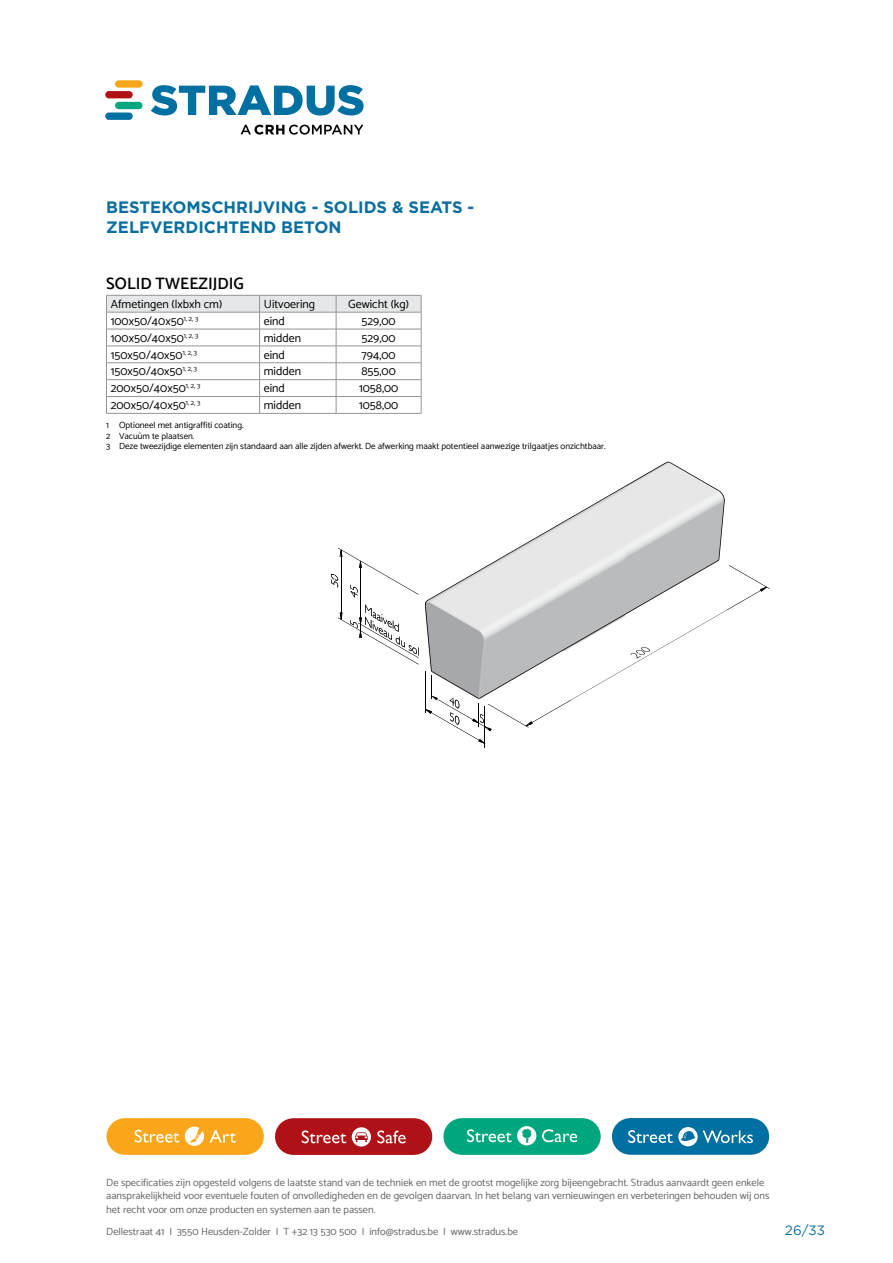
<style>
.page{position:relative;width:893px;height:1263px;background:#fff}
.page>*{position:absolute;margin:0;border:0;box-sizing:border-box;transform-origin:0 0}
.t1{font:700 16.5px/19.8px "Gotham";color:#096ea0}
.t2{font:600 16.5px "Catamaran";color:#000}
.t3{font:13.5px "Gotham";color:#096ea0}
.t4{font:12px "Catamaran";color:#000}
.t5{font:10.5px/13.5px "Catamaran";color:#636466}
.t6{font:9px/10.8px "Catamaran";color:#000}
</style>
<div class="page">
<hr style="left:106px;top:413px;width:154px;height:1px;background:#939598">
<hr style="left:260px;top:413px;width:76px;height:1px;background:#939598">
<hr style="left:336px;top:413px;width:85px;height:1px;background:#939598">
<svg style="left:106px;top:295px;width:316px;height:118px"></svg>
<hr style="left:485px;top:706px;width:1px;height:41px;background:#000">
<svg style="left:425px;top:462px;width:345px;height:282px"></svg>
<hr style="left:360px;top:561px;width:1px;height:63px;background:#000">
<hr style="left:341px;top:550px;width:1px;height:69px;background:#000">
<svg style="left:331px;top:548px;width:88px;height:50px"></svg>
<svg style="left:338px;top:604px;width:81px;height:60px"></svg>
<div style="left:630px;top:1118px;width:121px;height:37px;background:#006fa1"></div>
<svg style="left:628px;top:1127px;width:125px;height:19px"></svg>
<div style="left:462px;top:1118px;width:120px;height:37px;background:#00a77e"></div>
<svg style="left:542px;top:1129px;width:35px;height:13px"></svg>
<svg style="left:467px;top:1126px;width:69px;height:19px"></svg>
<div style="left:293px;top:1118px;width:121px;height:37px;background:#b01116"></div>
<svg style="left:352px;top:1127px;width:19px;height:19px"></svg>
<svg style="left:377px;top:1130px;width:29px;height:13px"></svg>
<svg style="left:302px;top:1130px;width:44px;height:13px"></svg>
<div style="left:125px;top:1118px;width:120px;height:37px;background:#faa61a"></div>
<svg style="left:185px;top:1126px;width:19px;height:20px"></svg>
<svg style="left:135px;top:1130px;width:44px;height:12px"></svg>
<svg style="left:210px;top:1130px;width:26px;height:13px"></svg>
<svg style="left:151px;top:85px;width:213px;height:31px"></svg>
<div style="left:115px;top:80px;width:27px;height:8px;background:#faa61a;border-radius:4px"></div>
<div style="left:105px;top:91px;width:28px;height:7px;background:#b01116;border-radius:4px"></div>
<div style="left:105px;top:113px;width:28px;height:7px;background:#006fa1;border-radius:4px"></div>
<div style="left:115px;top:102px;width:27px;height:7px;background:#00a77e;border-radius:4px"></div>
<svg style="left:241px;top:125px;width:123px;height:10px"></svg>
<h1 class="t1" style="left:106px;top:197px;width:369px">BESTEKOMSCHRIJVING - SOLIDS &amp; SEATS -<br>ZELFVERDICHTEND BETON</h1>
<h1 class="t2" style="left:106px;top:274px;width:139px">SOLID TWEEZIJDIG</h1>
<p class="t4" style="left:111px;top:295px;width:113px">Afmetingen (lxbxh cm)</p>
<p class="t4" style="left:264px;top:295px;width:53px">Uitvoering</p>
<p class="t4" style="left:348px;top:295px;width:62px">Gewicht (kg)</p>
<p class="t4" style="left:111px;top:312px;width:89px">100x50/40x50<sup>1,</sup> <sup>2,</sup> <sup>3</sup></p>
<p class="t4" style="left:264px;top:312px;width:23px">eind</p>
<p class="t4" style="left:362px;top:312px;width:36px">529,00</p>
<p class="t4" style="left:111px;top:328px;width:89px">100x50/40x50<sup>1,</sup> <sup>2,</sup> <sup>3</sup></p>
<p class="t4" style="left:264px;top:328px;width:39px">midden</p>
<p class="t4" style="left:362px;top:328px;width:36px">529,00</p>
<p class="t4" style="left:111px;top:345px;width:88px">150x50/40x50<sup>1,</sup> <sup>2,</sup> <sup>3</sup></p>
<p class="t4" style="left:264px;top:345px;width:23px">eind</p>
<p class="t4" style="left:362px;top:345px;width:35px">794,00</p>
<p class="t4" style="left:111px;top:362px;width:88px">150x50/40x50<sup>1,</sup> <sup>2,</sup> <sup>3</sup></p>
<p class="t4" style="left:264px;top:362px;width:39px">midden</p>
<p class="t4" style="left:361px;top:362px;width:36px">855,00</p>
<p class="t4" style="left:111px;top:379px;width:91px">200x50/40x50<sup>1,</sup> <sup>2,</sup> <sup>3</sup></p>
<p class="t4" style="left:264px;top:379px;width:23px">eind</p>
<p class="t4" style="left:359px;top:379px;width:41px">1058,00</p>
<p class="t4" style="left:111px;top:396px;width:91px">200x50/40x50<sup>1,</sup> <sup>2,</sup> <sup>3</sup></p>
<p class="t4" style="left:264px;top:396px;width:39px">midden</p>
<p class="t4" style="left:359px;top:396px;width:41px">1058,00</p>
<p class="t6" style="left:106px;top:419px;width:501px">1 Optioneel met antigraffiti coating.<br>2 Vacuüm te plaatsen.<br>3 Deze tweezijdige elementen zijn standaard aan alle zijden afwerkt. De afwerking maakt potentieel aanwezige trilgaatjes onzichtbaar.</p>
<p class="t5" style="left:106px;top:1175px;width:665px">De specificaties zijn opgesteld volgens de laatste stand van de techniek en met de grootst mogelijke zorg bijeengebracht. Stradus aanvaardt geen enkele aansprakelijkheid voor eventuele fouten of onvolledigheden en de gevolgen daarvan. In het belang van vernieuwingen en verbeteringen behouden wij ons het recht voor om onze producten en systemen aan te passen.</p>
<p class="t5" style="left:106px;top:1224px;width:413px">Dellestraat 41 I 3550 Heusden-Zolder I T +32 13 530 500 I info@stradus.be I www.stradus.be</p>
<p class="t3" style="left:785px;top:1221px;width:41px">26/33</p>
</div>
